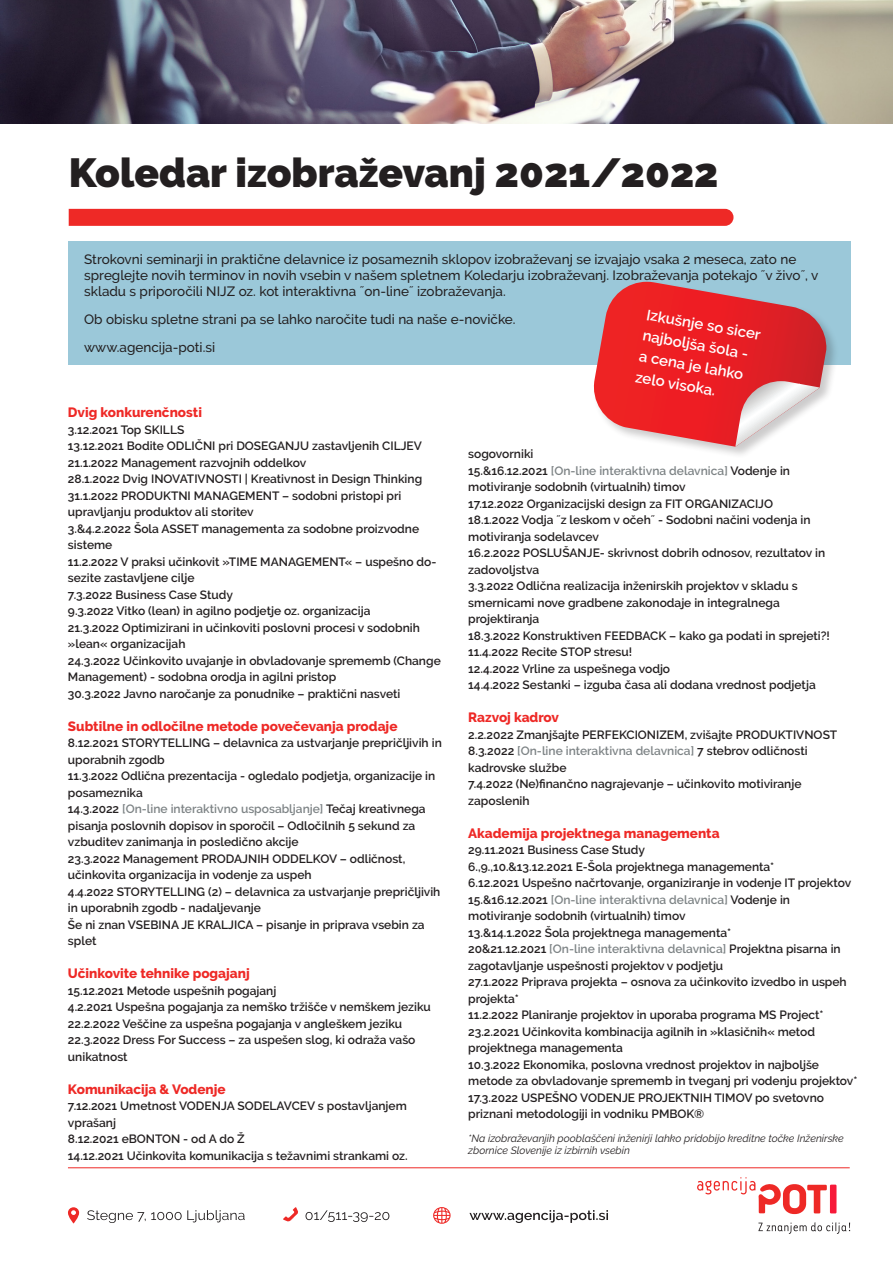
<style>
.page{position:relative;width:893px;height:1263px;background:#fff}
.page>*{position:absolute;margin:0;border:0;box-sizing:border-box;transform-origin:0 0}
.t1{font:900 40.5px "Raleway";color:#231f20}
.t2{font:600 15px/21px "Raleway";color:#fff}
.t3{font:500 13.5px/16.2px "Raleway";color:#231f20}
.t4{font:800 13.5px "Raleway";color:#ee2926}
.t5{font:600 12px/16.5px "Raleway";color:#231f20}
.t6{font:600 12px "Raleway";color:#7d8385}
.t7{font:italic 10.5px/12px "Raleway";color:#231f20}
.s1{color:#7d8385}
.s2{color:#231f20}
</style>
<div class="page">
<img style="left:0;top:0;width:893px;height:123px">
<svg style="left:68px;top:1207px;width:11px;height:16px"></svg>
<svg style="left:283px;top:1207px;width:15px;height:14px"></svg>
<svg style="left:433px;top:1207px;width:18px;height:17px"></svg>
<svg style="left:469px;top:1210px;width:139px;height:13px"></svg>
<svg style="left:306px;top:1210px;width:83px;height:12px"></svg>
<svg style="left:87px;top:1210px;width:158px;height:13px"></svg>
<hr style="left:68px;top:1167px;width:782px;height:1px;background:#ee2926">
<div style="left:69px;top:241px;width:782px;height:123px;background:#9bc8d9"></div>
<div style="left:830px;top:1184px;width:6px;height:29px;background:#f71939"></div>
<svg style="left:697px;top:1177px;width:130px;height:37px"></svg>
<svg style="left:758px;top:1222px;width:92px;height:12px"></svg>
<div style="left:69px;top:209px;width:664px;height:17px;background:#ee2926"></div>
<div style="left:593px;top:281px;width:246px;height:179px;background:#231f20;opacity:.23"></div>
<svg style="left:591px;top:282px;width:236px;height:165px"></svg>
<p class="t1" style="left:69px;top:150px;width:651px">Koledar izobraževanj 2021/2022</p>
<p class="t3" style="left:84px;top:251px;width:736px">Strokovni seminarji in praktične delavnice iz posameznih sklopov izobraževanj se izvajajo vsaka 2 meseca, zato ne spreglejte novih terminov in novih vsebin v našem spletnem Koledarju izobraževanj. Izobraževanja potekajo ˝v živo˝, v skladu s priporočili NIJZ oz. kot interaktivna ˝on-line˝ izobraževanja.</p>
<p class="t3" style="left:84px;top:311px;width:433px">Ob obisku spletne strani pa se lahko naročite tudi na naše e-novičke.</p>
<p class="t3" style="left:84px;top:340px;width:132px">www.agencija-poti.si</p>
<p class="t2" style="left:648px;top:304px;width:117px;rotate:10deg">Izkušnje so sicer najboljša šola -</p>
<p class="t2" style="left:641px;top:346px;width:107px;rotate:10deg">a cena je lahko</p>
<p class="t2" style="left:637px;top:366px;width:82px;rotate:10deg">zelo visoka.</p>
<p class="t4" style="left:68px;top:405px;width:136px">Dvig konkurenčnosti</p>
<p class="t5" style="left:68px;top:421px;width:118px">3.12.2021 Top SKILLS</p>
<p class="t5" style="left:68px;top:438px;width:355px">13.12.2021 Bodite ODLIČNI pri DOSEGANJU zastavljenih CILJEV</p>
<p class="t5" style="left:68px;top:454px;width:356px">21.1.2022 Management razvojnih oddelkov<br>28.1.2022 Dvig INOVATIVNOSTI | Kreativnost in Design Thinking</p>
<p class="t5" style="left:68px;top:487px;width:335px">31.1.2022 PRODUKTNI MANAGEMENT – sodobni pristopi pri</p>
<p class="t5" style="left:68px;top:504px;width:187px">upravljanju produktov ali storitev</p>
<p class="t5" style="left:68px;top:520px;width:370px">3.&amp;4.2.2022 Šola ASSET managementa za sodobne proizvodne sisteme<br>11.2.2022 V praksi učinkovit »TIME MANAGEMENT« – uspešno do&shy;sezite zastavljene cilje</p>
<p class="t5" style="left:68px;top:586px;width:167px">7.3.2022 Business Case Study</p>
<p class="t5" style="left:68px;top:603px;width:304px">9.3.2022 Vitko (lean) in agilno podjetje oz. organizacija</p>
<p class="t5" style="left:68px;top:619px;width:353px">21.3.2022 Optimizirani in učinkoviti poslovni procesi v sodobnih »lean« organizacijah</p>
<p class="t5" style="left:68px;top:652px;width:374px">24.3.2022 Učinkovito uvajanje in obvladovanje sprememb (Change<br>Management) - sodobna orodja in agilni pristop</p>
<p class="t5" style="left:68px;top:685px;width:334px">30.3.2022 Javno naročanje za ponudnike – praktični nasveti</p>
<p class="t4" style="left:68px;top:718px;width:331px">Subtilne in odločilne metode povečevanja prodaje</p>
<p class="t5" style="left:68px;top:735px;width:375px">8.12.2021 STORYTELLING – delavnica za ustvarjanje prepričljivih in uporabnih zgodb</p>
<p class="t5" style="left:68px;top:768px;width:369px">11.3.2022 Odlična prezentacija - ogledalo podjetja, organizacije in posameznika</p>
<p class="t5" style="left:68px;top:801px;width:359px">14.3.2022 <span class="s1">[On-line interaktivno usposabljanje]</span> Tečaj kreativnega pisanja poslovnih dopisov in sporočil – Odločilnih 5 sekund za</p>
<p class="t5" style="left:68px;top:834px;width:232px">vzbuditev zanimanja in posledično akcije</p>
<p class="t5" style="left:68px;top:850px;width:339px">23.3.2022 Management PRODAJNIH ODDELKOV – odličnost, učinkovita organizacija in vodenje za uspeh</p>
<p class="t5" style="left:68px;top:883px;width:374px">4.4.2022 STORYTELLING (2) – delavnica za ustvarjanje prepričljivih in uporabnih zgodb - nadaljevanje</p>
<p class="t5" style="left:68px;top:916px;width:358px">Še ni znan VSEBINA JE KRALJICA – pisanje in priprava vsebin za splet</p>
<p class="t4" style="left:68px;top:966px;width:183px">Učinkovite tehnike pogajanj</p>
<p class="t5" style="left:68px;top:982px;width:210px">15.12.2021 Metode uspešnih pogajanj</p>
<p class="t5" style="left:68px;top:999px;width:364px">4.2.2021 Uspešna pogajanja za nemško tržišče v nemškem jeziku</p>
<p class="t5" style="left:68px;top:1015px;width:336px">22.2.2022 Veščine za uspešna pogajanja v angleškem jeziku</p>
<p class="t5" style="left:68px;top:1032px;width:349px">22.3.2022 Dress For Success – za uspešen slog, ki odraža vašo unikatnost</p>
<p class="t4" style="left:68px;top:1081px;width:159px">Komunikacija &amp; Vodenje</p>
<p class="t5" style="left:68px;top:1098px;width:340px">7.12.2021 Umetnost VODENJA SODELAVCEV s postavljanjem vprašanj</p>
<p class="t5" style="left:68px;top:1131px;width:178px">8.12.2021 eBONTON - od A do Ž</p>
<p class="t5" style="left:68px;top:1147px;width:341px">14.12.2021 Učinkovita komunikacija s težavnimi strankami oz.</p>
<p class="t5" style="left:468px;top:446px;width:67px">sogovorniki</p>
<p class="t6" style="left:468px;top:463px;width:323px"><span class="s2">15.&amp;16.12.2021</span> [On-line interaktivna delavnica] <span class="s2">Vodenje in</span></p>
<p class="t5" style="left:468px;top:479px;width:219px">motiviranje sodobnih (virtualnih) timov</p>
<p class="t5" style="left:468px;top:495px;width:306px">17.12.2022 Organizacijski design za FIT ORGANIZACIJO</p>
<p class="t5" style="left:468px;top:512px;width:344px">18.1.2022 Vodja ˝z leskom v očeh˝ - Sodobni načini vodenja in</p>
<p class="t5" style="left:468px;top:528px;width:132px">motiviranja sodelavcev</p>
<p class="t5" style="left:468px;top:545px;width:358px">16.2.2022 POSLUŠANJE- skrivnost dobrih odnosov, rezultatov in zadovoljstva</p>
<p class="t5" style="left:468px;top:578px;width:331px">3.3.2022 Odlična realizacija inženirskih projektov v skladu s smernicami nove gradbene zakonodaje in integralnega projektiranja</p>
<p class="t5" style="left:468px;top:627px;width:363px">18.3.2022 Konstruktiven FEEDBACK – kako ga podati in sprejeti?!</p>
<p class="t5" style="left:468px;top:644px;width:165px">11.4.2022 Recite STOP stresu!</p>
<p class="t5" style="left:468px;top:660px;width:203px">12.4.2022 Vrline za uspešnega vodjo</p>
<p class="t5" style="left:468px;top:677px;width:349px">14.4.2022 Sestanki – izguba časa ali dodana vrednost podjetja</p>
<p class="t4" style="left:468px;top:710px;width:92px">Razvoj kadrov</p>
<p class="t5" style="left:468px;top:726px;width:371px">2.2.2022 Zmanjšajte PERFEKCIONIZEM, zvišajte PRODUKTIVNOST</p>
<p class="t5" style="left:468px;top:743px;width:341px">8.3.2022 <span class="s1">[On-line interaktivna delavnica]</span> 7 stebrov odličnosti kadrovske službe</p>
<p class="t5" style="left:468px;top:776px;width:335px">7.4.2022 (Ne)finančno nagrajevanje – učinkovito motiviranje</p>
<p class="t5" style="left:468px;top:792px;width:63px">zaposlenih</p>
<p class="t4" style="left:468px;top:825px;width:253px">Akademija projektnega managementa</p>
<p class="t5" style="left:468px;top:842px;width:178px">29.11.2021 Business Case Study</p>
<p class="t5" style="left:468px;top:858px;width:307px">6.,9.,10.&amp;13.12.2021 E-Šola projektnega managementa*</p>
<p class="t5" style="left:468px;top:875px;width:384px">6.12.2021 Uspešno načrtovanje, organiziranje in vodenje IT projektov</p>
<p class="t5" style="left:468px;top:891px;width:323px">15.&amp;16.12.2021 <span class="s1">[On-line interaktivna delavnica]</span> Vodenje in motiviranje sodobnih (virtualnih) timov</p>
<p class="t5" style="left:468px;top:924px;width:264px">13.&amp;14.1.2022 Šola projektnega managementa*</p>
<p class="t5" style="left:468px;top:941px;width:374px">20&amp;21.12.2021 <span class="s1">[On-line interaktivna delavnica]</span> Projektna pisarna in zagotavljanje uspešnosti projektov v podjetju</p>
<p class="t5" style="left:468px;top:974px;width:380px">27.1.2022 Priprava projekta – osnova za učinkovito izvedbo in uspeh projekta*</p>
<p class="t5" style="left:468px;top:1007px;width:357px">11.2.2022 Planiranje projektov in uporaba programa MS Project*</p>
<p class="t5" style="left:468px;top:1023px;width:391px">23.2.2021 Učinkovita kombinacija agilnih in »klasičnih« metod projektnega managementa<br>10.3.2022 Ekonomika, poslovna vrednost projektov in najboljše metode za obvladovanje sprememb in tveganj pri vodenju projektov*</p>
<p class="t5" style="left:468px;top:1089px;width:357px">17.3.2022 USPEŠNO VODENJE PROJEKTNIH TIMOV po svetovno priznani metodologiji in vodniku PMBOK®</p>
<p class="t7" style="left:468px;top:1132px;width:377px">*Na izobraževanjih pooblaščeni inženirji lahko pridobijo kreditne točke Inženirske zbornice Slovenije iz izbirnih vsebin</p>
</div>
